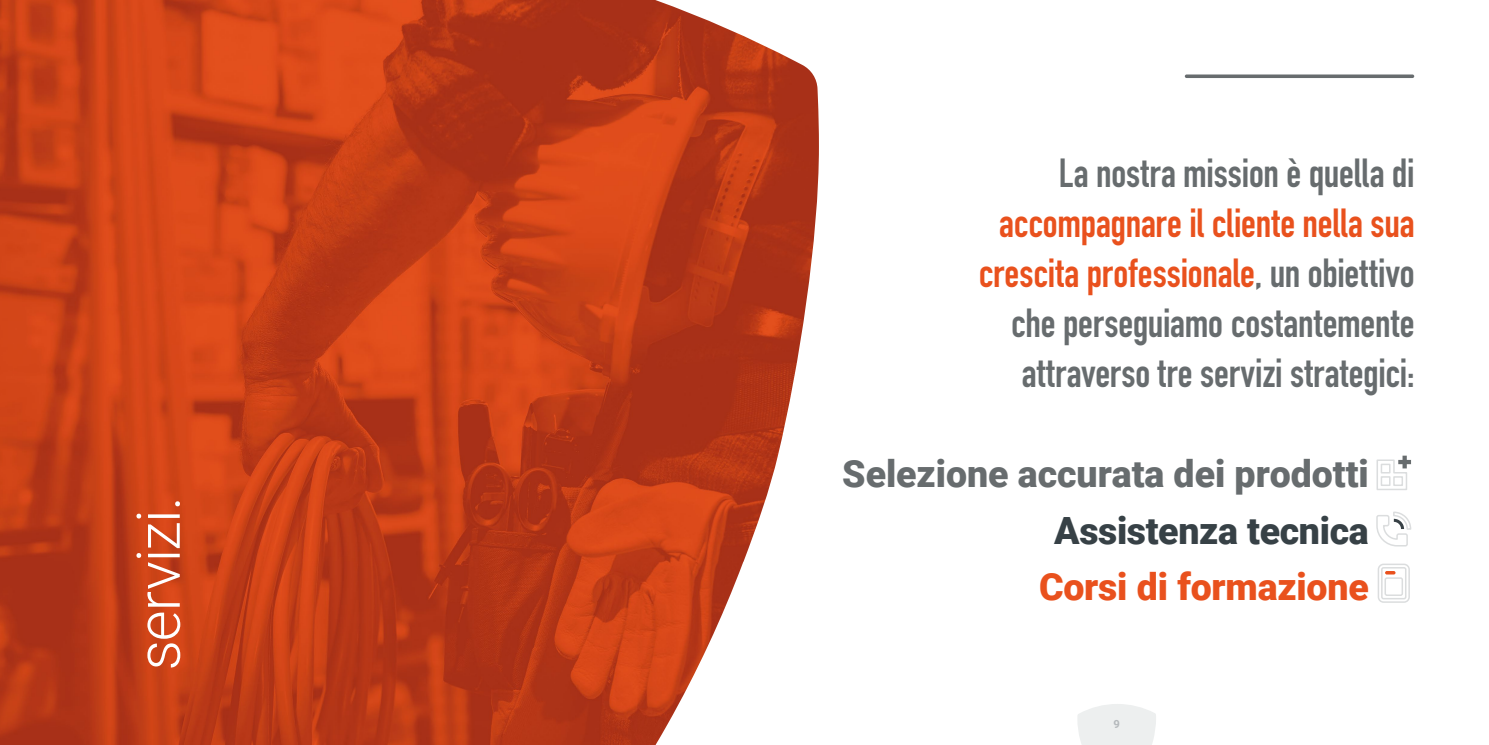
<style>
.page{position:relative;width:1489px;height:745px;background:#fff}
.page>*{position:absolute;margin:0;border:0;box-sizing:border-box;transform-origin:0 0}
.t1{font:300 60px "Roboto";letter-spacing:-.02em;color:#fff}
.t2{font:700 40px/50px "DIN Condensed";color:#676c6e;text-align:right}
.t3{font:900 37.5px "Roboto";color:#676c6e}
.t4{font:900 37.5px "Roboto";letter-spacing:-.01em;color:#374146}
.t5{font:900 37.5px "Roboto";letter-spacing:-.005em;color:#e9511d}
.t6{font:700 11.25px "Roboto";color:#b5b9bc}
.s1{color:#e9511d}
</style>
<div class="page">
<svg style="left:1077px;top:704px;width:78px;height:40px;background:#eef0f0"></svg>
<img style="left:0;top:0;width:819px;height:744px">
<svg style="left:1184px;top:74px;width:229px;height:4px"></svg>
<svg style="left:1376px;top:455px;width:34px;height:35px"></svg>
<svg style="left:1376px;top:511px;width:35px;height:36px"></svg>
<svg style="left:1377px;top:563px;width:33px;height:40px"></svg>
<svg style="left:1384px;top:570px;width:11px;height:4px"></svg>
<h1 class="t1" style="left:116px;top:670px;width:176px;rotate:-90deg">servizi.</h1>
<p class="t2" style="left:1058px;top:148px;width:357px">La nostra mission è quella di</p>
<p class="t2" style="left:978px;top:198px;width:437px"><span class="s1">accompagnare il cliente nella sua crescita professionale</span>, un obiettivo che perseguiamo costantemente attraverso tre servizi strategici:</p>
<p class="t3" style="left:842px;top:447px;width:528px">Selezione accurata dei prodotti</p>
<p class="t4" style="left:1054px;top:504px;width:316px">Assistenza tecnica</p>
<p class="t5" style="left:1038px;top:560px;width:331px">Corsi di formazione</p>
<p class="t6" style="left:1113px;top:715px;width:8px">9</p>
</div>
